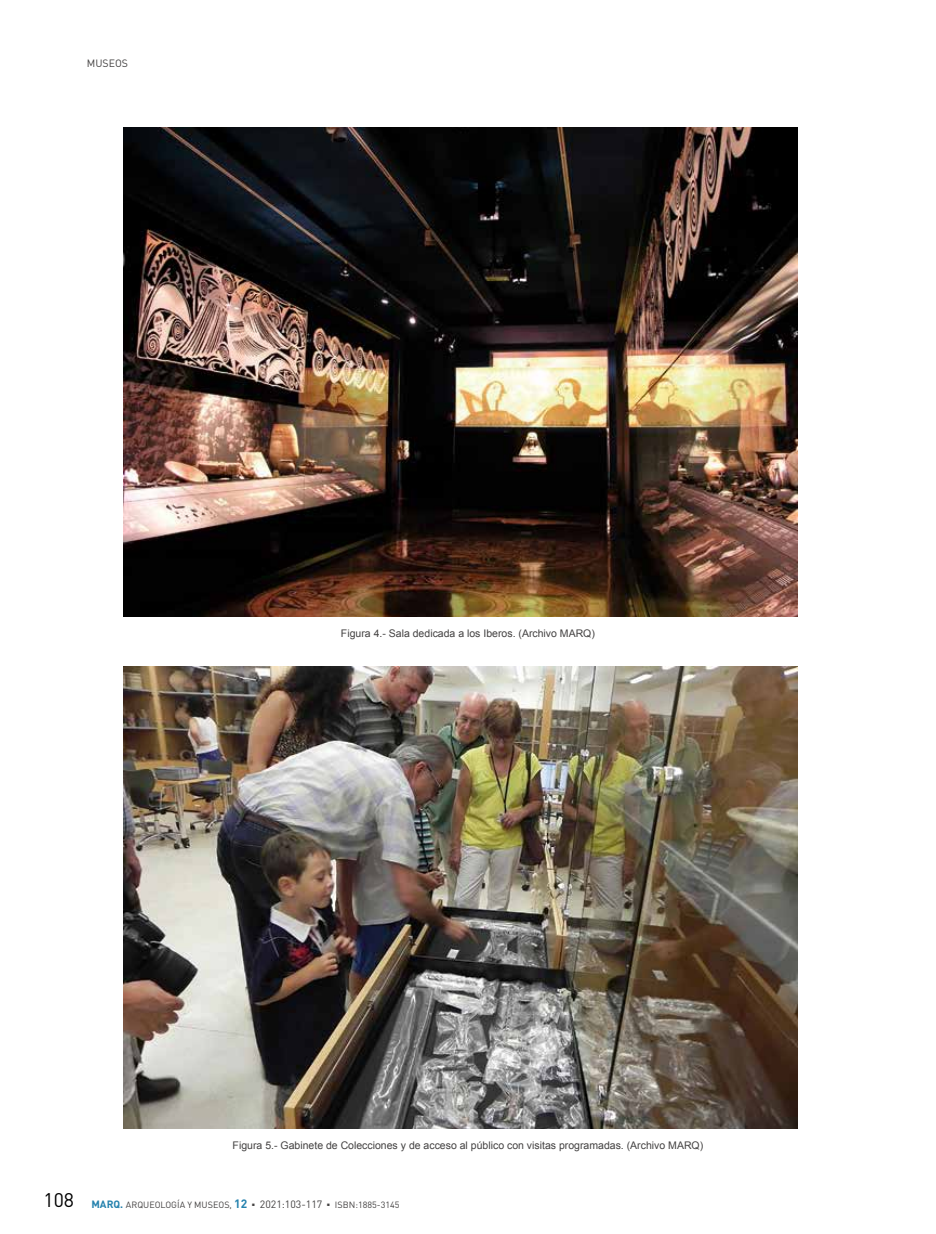
<style>
.page{position:relative;width:936px;height:1234px;background:#fff}
.page>*{position:absolute;margin:0;border:0;box-sizing:border-box;transform-origin:0 0}
.t1{font:10.5px "Arial";color:#434141}
.t2{font:10.5px "DIN";color:#434141}
.t3{font:9px "DIN";color:#434141}
.s1{font-size:19.5px;color:#000}
.s2{font-weight:700;font-size:10.5px;color:#2582ae}
.s3{font-weight:700;font-size:12px;color:#2582ae}
.s4{font-size:10.5px}
</style>
<div class="page">
<img style="left:123px;top:128px;width:674px;height:489px">
<img style="left:123px;top:666px;width:674px;height:461px">
<p class="t2" style="left:87px;top:57px;width:43px">MUSEOS</p>
<p class="t1" style="left:341px;top:626px;width:255px">Figura 4.- Sala dedicada a los Iberos. (Archivo MARQ)</p>
<p class="t1" style="left:233px;top:1137px;width:472px">Figura 5.- Gabinete de Colecciones y de acceso al público con visitas programadas. (Archivo MARQ)</p>
<p class="t3" style="left:44px;top:1199px;width:357px"><span class="s1">108</span> <span class="s2">MARQ.</span> ARQUEOLOGÍA Y MUSEOS, <span class="s3">12</span> ○ <span class="s4">2021:103-117</span> ○ ISBN:1885-3145</p>
</div>
